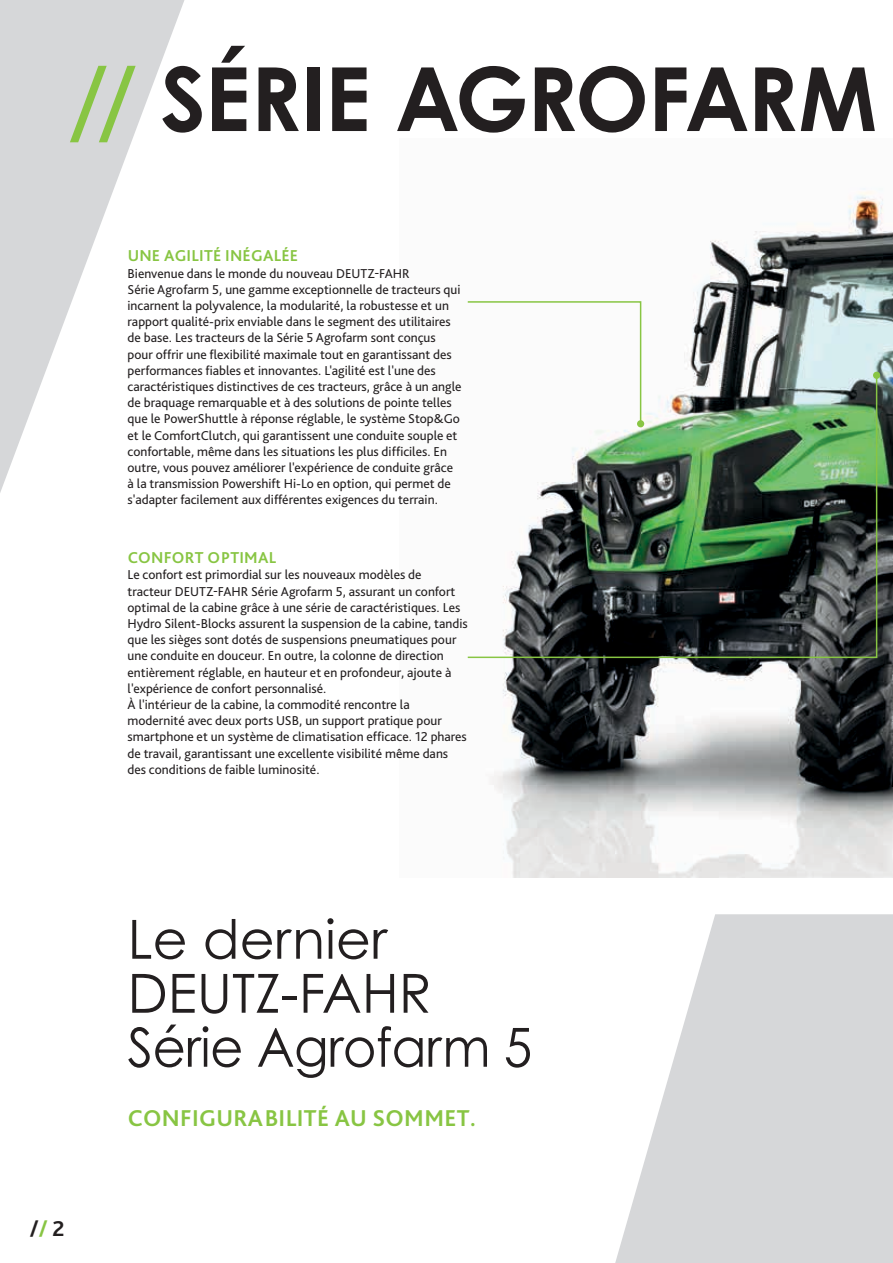
<style>
.page{position:relative;width:893px;height:1263px;background:#fff}
.page>*{position:absolute;margin:0;border:0;box-sizing:border-box;transform-origin:0 0}
.t1{font:700 88.5px "Century Gothic Pro";letter-spacing:-.015em;color:#231f20}
.t2{font:54px/54px "Century Gothic Pro";color:#231f20}
.t3{font:700 24px "Bliss Pro";letter-spacing:.015em;color:#88c543}
.t4{font:700 22.5px "Bliss Pro";color:#231f20}
.t5{font:700 16.5px "Bliss Pro";letter-spacing:.015em;color:#88c543}
.t6{font:13.5px/16.2px "Bliss Pro";color:#231f20}
.s1{font-size:88.2px;color:#88c543}
.s2{color:#88c543}
</style>
<div class="page">
<svg style="left:0;top:0;width:184px;height:493px;fill:#d6d7d9"></svg>
<img style="left:490px;top:188px;width:403px;height:689px">
<svg style="left:467px;top:300px;width:175px;height:74px"></svg>
<img style="left:467px;top:374px;width:411px;height:285px">
<div style="left:873px;top:372px;width:7px;height:7px;background:#88c543;border-radius:50%"></div>
<svg style="left:615px;top:914px;width:278px;height:349px;fill:#d6d7d9"></svg>
<h1 class="t1" style="left:68px;top:44px;width:811px"><span class="s1">//</span> SÉRIE AGROFARM</h1>
<p class="t5" style="left:128px;top:246px;width:172px">UNE AGILITÉ INÉGALÉE</p>
<p class="t6" style="left:128px;top:265px;width:336px">Bienvenue dans le monde du nouveau DEUTZ-FAHR<br>Série Agrofarm 5, une gamme exceptionnelle de tracteurs qui incarnent la polyvalence, la modularité, la robustesse et un rapport qualité-prix enviable dans le segment des utilitaires de base. Les tracteurs de la Série 5 Agrofarm sont conçus pour offrir une flexibilité maximale tout en garantissant des performances fiables et innovantes. L'agilité est l'une des caractéristiques distinctives de ces tracteurs, grâce à un angle de braquage remarquable et à des solutions de pointe telles que le PowerShuttle à réponse réglable, le système Stop&amp;Go et le ComfortClutch, qui garantissent une conduite souple et confortable, même dans les situations les plus difficiles. En outre, vous pouvez améliorer l'expérience de conduite grâce à la transmission Powershift Hi-Lo en option, qui permet de s'adapter facilement aux différentes exigences du terrain.</p>
<p class="t5" style="left:128px;top:547px;width:150px">CONFORT OPTIMAL</p>
<p class="t6" style="left:128px;top:567px;width:342px">Le confort est primordial sur les nouveaux modèles de tracteur DEUTZ-FAHR Série Agrofarm 5, assurant un confort optimal de la cabine grâce à une série de caractéristiques. Les Hydro Silent-Blocks assurent la suspension de la cabine, tandis que les sièges sont dotés de suspensions pneumatiques pour une conduite en douceur. En outre, la colonne de direction entièrement réglable, en hauteur et en profondeur, ajoute à l'expérience de confort personnalisé.<br>À l'intérieur de la cabine, la commodité rencontre la modernité avec deux ports USB, un support pratique pour smartphone et un système de climatisation efficace. 12 phares de travail, garantissant une excellente visibilité même dans des conditions de faible luminosité.</p>
<h3 class="t4" style="left:30px;top:1215px;width:36px">/<span class="s2">/</span> 2</h3>
<h2 class="t2" style="left:128px;top:912px;width:406px">Le dernier<br>DEUTZ-FAHR<br>Série Agrofarm 5</h2>
<h3 class="t3" style="left:128px;top:1103px;width:350px">CONFIGURABILITÉ AU SOMMET.</h3>
</div>
